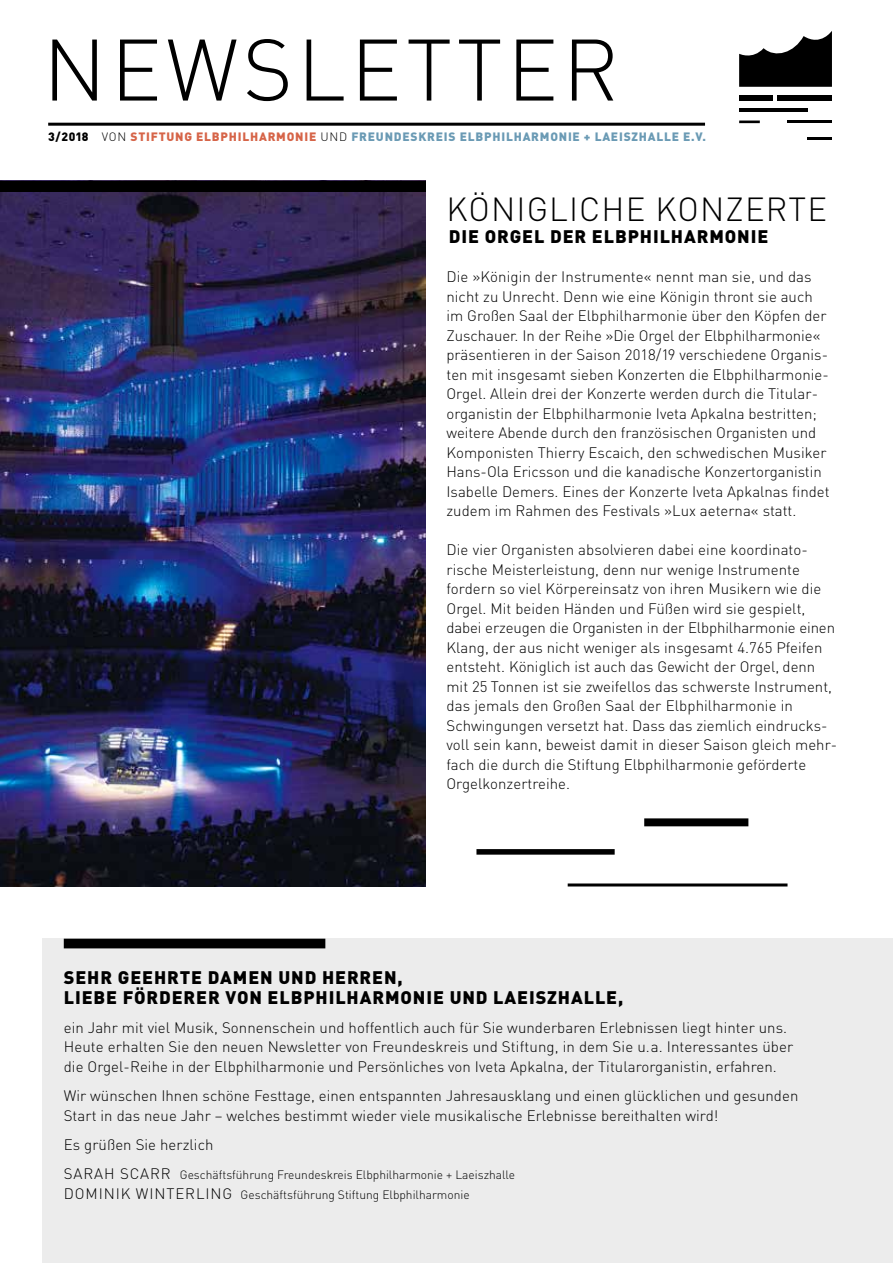
<style>
.page{position:relative;width:893px;height:1263px;background:#fff}
.page>*{position:absolute;margin:0;border:0;box-sizing:border-box;transform-origin:0 0}
.t1{font:300 85.65px "DIN Pro";letter-spacing:.05em;color:#000}
.t2{font:300 33px "DIN Pro";letter-spacing:.035em;color:#000}
.t3{font:900 18px/19.5px "DIN Pro";letter-spacing:.05em;color:#000}
.t4{font:300 15px/19.5px "DIN Pro";letter-spacing:.005em;color:#000}
.t5{font:300 12px "DIN Pro";color:#000}
.t6{font:900 12px "DIN Pro";letter-spacing:.065em;color:#6a9ab4}
.t7{font:900 12px "DIN Pro";letter-spacing:.065em;color:#d66448}
.s1{color:#000}
.s2{font-weight:300;color:#000}
</style>
<div class="page">
<div style="left:43px;top:939px;width:850px;height:324px;background:#ececec"></div>
<img style="left:0;top:191px;width:425px;height:696px">
<div style="left:0;top:181px;width:425px;height:10px;background:#000"></div>
<div style="left:64px;top:939px;width:261px;height:9px;background:#000"></div>
<div style="left:644px;top:818px;width:104px;height:8px;background:#000"></div>
<div style="left:476px;top:849px;width:139px;height:6px;background:#000"></div>
<hr style="left:568px;top:883px;width:219px;height:3px;background:#000">
<svg style="left:739px;top:31px;width:93px;height:56px"></svg>
<hr style="left:739px;top:108px;width:69px;height:4px;background:#000">
<hr style="left:787px;top:120px;width:45px;height:3px;background:#000">
<hr style="left:739px;top:121px;width:21px;height:2px;background:#000">
<hr style="left:808px;top:137px;width:24px;height:3px;background:#000">
<div style="left:739px;top:96px;width:33px;height:5px;background:#000"></div>
<div style="left:778px;top:96px;width:54px;height:5px;background:#000"></div>
<hr style="left:48px;top:123px;width:657px;height:3px;background:#000">
<h1 class="t1" style="left:43px;top:11px;width:577px">NEWSLETTER</h1>
<p class="t7" style="left:48px;top:129px;width:173px"><span class="s1">3/2018</span> <span class="s2">Von</span> STIFTUNG ELBPHILH</p>
<p class="t7" style="left:259px;top:129px;width:18px">ARMONIE</p>
<p class="t6" style="left:320px;top:129px;width:48px"><span class="s2">UND</span> FREUNDESKREIS</p>
<p class="t6" style="left:460px;top:129px;width:25px">ELBPHILH</p>
<p class="t6" style="left:523px;top:129px;width:18px">ARMONIE</p>
<p class="t6" style="left:584px;top:129px;width:35px">+ LAEISZH</p>
<p class="t6" style="left:648px;top:129px;width:17px">ALLE</p>
<p class="t6" style="left:683px;top:129px;width:24px">E.V.</p>
<h2 class="t2" style="left:447px;top:186px;width:382px">KÖNIGLICHE KONZERTE</h2>
<p class="t3" style="left:449px;top:226px;width:321px">DIE ORGEL DER ELBPHILHARMONIE</p>
<p class="t4" style="left:446px;top:266px;width:385px">Die »Königin der Instrumente« nennt man sie, und das nicht zu Unrecht. Denn wie eine Königin thront sie auch im Großen Saal der Elbphilharmonie über den Köpfen der Zuschauer. In der Reihe »Die Orgel der Elbphilharmonie« präsentieren in der Saison 2018/19 verschiedene Organis&shy;ten mit insgesamt sieben Konzerten die Elbphilharmonie-Orgel. Allein drei der Konzerte werden durch die Titular&shy;organistin der Elbphilharmonie Iveta Apkalna bestritten; weitere Abende durch den französischen Organisten und Komponisten Thierry Escaich, den schwedischen Musiker Hans-Ola Ericsson und die kanadische Konzertorganistin Isabelle Demers. Eines der Konzerte Iveta Apkalnas findet zudem im Rahmen des Festivals »Lux aeterna« statt.</p>
<p class="t4" style="left:446px;top:539px;width:392px">Die vier Organisten absolvieren dabei eine koordinato&shy;rische Meisterleistung, denn nur wenige Instrumente fordern so viel Körpereinsatz von ihren Musikern wie die Orgel. Mit beiden Händen und Füßen wird sie gespielt, dabei erzeugen die Organisten in der Elbphilharmonie einen Klang, der aus nicht weniger als insgesamt 4.765 Pfeifen entsteht. Königlich ist auch das Gewicht der Orgel, denn mit 25 Tonnen ist sie zweifellos das schwerste Instrument, das jemals den Großen Saal der Elbphilharmonie in Schwingungen versetzt hat. Dass das ziemlich eindrucks&shy;voll sein kann, beweist damit in dieser Saison gleich mehr&shy;fach die durch die Stiftung Elbphilharmonie geförderte Orgelkonzertreihe.</p>
<p class="t3" style="left:64px;top:967px;width:561px">SEHR GEEHRTE DAMEN UND HERREN,<br>LIEBE FÖRDERER VON ELBPHILHARMONIE UND LAEISZHALLE,</p>
<p class="t4" style="left:64px;top:1017px;width:731px">ein Jahr mit viel Musik, Sonnenschein und hoffentlich auch für Sie wunderbaren Erlebnissen liegt hinter uns.<br>Heute erhalten Sie den neuen Newsletter von Freundeskreis und Stiftung, in dem Sie u.a. Interessantes über die Orgel-Reihe in der Elbphilharmonie und Persönliches von Iveta Apkalna, der Titularorganistin, erfahren.</p>
<p class="t4" style="left:64px;top:1085px;width:736px">Wir wünschen Ihnen schöne Festtage, einen entspannten Jahresausklang und einen glücklichen und gesunden<br>Start in das neue Jahr – welches bestimmt wieder viele musikalische Erlebnisse bereithalten wird!</p>
<p class="t4" style="left:64px;top:1129px;width:151px;line-height:29.2px">Es grüßen Sie herzlich<br>Sarah</p>
<p class="t4" style="left:120px;top:1163px;width:19px">Scarr</p>
<p class="t5" style="left:180px;top:1167px;width:337px">Geschäftsführung Freundeskreis Elbphilharmonie + Laeiszhalle</p>
<p class="t4" style="left:64px;top:1183px;width:22px">Dominik</p>
<p class="t4" style="left:136px;top:1183px;width:24px">Winterling</p>
<p class="t5" style="left:241px;top:1186px;width:231px">Geschäftsführung Stiftung Elbphilharmonie</p>
</div>
